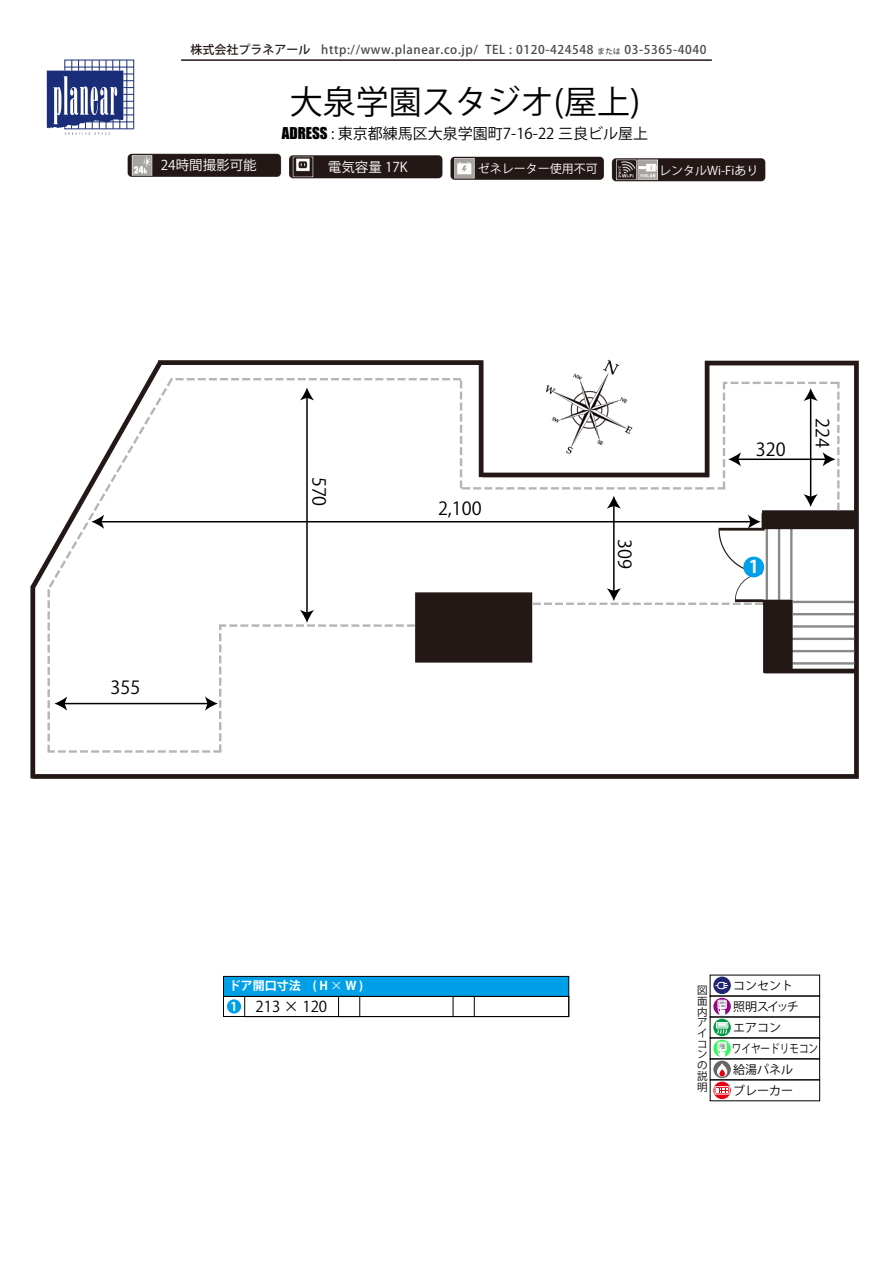
<style>
.page{position:relative;width:893px;height:1263px;background:#fff}
.page>*{position:absolute;margin:0;border:0;box-sizing:border-box;transform-origin:0 0}
.t1{font:33px "Koz Go Pr 6 N";color:#000}
.t2{font:18px "Koz Go Pr 6 N";color:#000}
.t3{font:700 17.55px "Koz Go Pr 6 N";color:#fff}
.t4{font:15px "Koz Go Pr 6 N";color:#000}
.t5{font:13.5px "Koz Go Pr 6 N";color:#fff}
.t6{font:500 12px "Koz Go Pro";letter-spacing:.05em;color:#4c4948}
.t7{font:12px/21px "Koz Go Pr 6 N";color:#000}
.t8{font:12px "Koz Go Pr 6 N";color:#fff}
.t9{font:700 12px "Koz Go Pr 6 N";color:#fff}
.t10{font:12px "Koz Go Pr 6 N";color:#000;scale:.8 1}
.t11{font:10.5px/10.6px "Koz Go Pr 6 N";color:#000}
.t12{font:4.5px "Koz Go Pr 6 N";color:#fff}
.s1{color:#231815}
.s2{font-size:7.5px}
.s3{font-family:"Impact"}
.s4{font-weight:400}
</style>
<div class="page">
<img style="left:127px;top:153px;width:639px;height:29px">
<svg style="left:47px;top:60px;width:87px;height:75px"></svg>
<hr style="left:181px;top:59px;width:531px;height:2px;background:#231815">
<div style="left:223px;top:976px;width:346px;height:21px;background:#00a0e9;border:1px solid #000"></div>
<div style="left:338px;top:996px;width:22px;height:21px;border:1px solid #000"></div>
<div style="left:453px;top:996px;width:22px;height:21px;border:1px solid #000"></div>
<div style="left:223px;top:996px;width:346px;height:21px;border:1px solid #000"></div>
<div style="left:710px;top:996px;width:110px;height:21px;border:1px solid #000"></div>
<div style="left:710px;top:1037px;width:110px;height:22px;border:1px solid #000"></div>
<div style="left:710px;top:1058px;width:110px;height:22px;border:1px solid #000"></div>
<svg style="left:713px;top:977px;width:18px;height:17px"></svg>
<svg style="left:715px;top:982px;width:13px;height:7px"></svg>
<svg style="left:713px;top:998px;width:18px;height:17px"></svg>
<div style="left:717px;top:1000px;width:10px;height:9px;border:1px solid #fff"></div>
<svg style="left:717px;top:1001px;width:8px;height:14px"></svg>
<svg style="left:713px;top:1019px;width:18px;height:17px"></svg>
<div style="left:716px;top:1022px;width:12px;height:6px;border:1px solid #fff"></div>
<svg style="left:716px;top:1023px;width:12px;height:11px"></svg>
<svg style="left:713px;top:1061px;width:18px;height:17px"></svg>
<svg style="left:717px;top:1063px;width:10px;height:14px"></svg>
<svg style="left:719px;top:1069px;width:6px;height:7px"></svg>
<svg style="left:713px;top:1082px;width:18px;height:17px"></svg>
<div style="left:714px;top:1086px;width:15px;height:8px;border:1px solid #fff"></div>
<svg style="left:716px;top:1088px;width:12px;height:4px"></svg>
<div style="left:227px;top:999px;width:14px;height:14px;background:#00a0e9;border-radius:50%"></div>
<div style="left:710px;top:1079px;width:110px;height:22px;border:1px solid #000"></div>
<svg style="left:713px;top:1040px;width:18px;height:17px"></svg>
<div style="left:717px;top:1042px;width:10px;height:9px;border:1px solid #fff"></div>
<svg style="left:719px;top:1043px;width:6px;height:4px"></svg>
<svg style="left:717px;top:1047px;width:8px;height:10px"></svg>
<img style="left:30px;top:359px;width:829px;height:420px">
<div style="left:743px;top:557px;width:21px;height:20px;background:#00a0e9;border-radius:50%"></div>
<hr style="left:63px;top:703px;width:146px;height:1px;background:#000">
<svg style="left:54px;top:696px;width:13px;height:15px"></svg>
<svg style="left:205px;top:696px;width:13px;height:15px"></svg>
<hr style="left:737px;top:458px;width:89px;height:2px;background:#000">
<svg style="left:728px;top:452px;width:13px;height:14px"></svg>
<svg style="left:822px;top:452px;width:13px;height:14px"></svg>
<hr style="left:810px;top:397px;width:1px;height:101px;background:#000">
<svg style="left:803px;top:388px;width:15px;height:13px"></svg>
<svg style="left:803px;top:494px;width:15px;height:13px"></svg>
<hr style="left:613px;top:505px;width:1px;height:87px;background:#000">
<svg style="left:607px;top:496px;width:14px;height:13px"></svg>
<svg style="left:607px;top:588px;width:14px;height:13px"></svg>
<hr style="left:306px;top:397px;width:2px;height:217px;background:#000">
<svg style="left:300px;top:388px;width:14px;height:12px"></svg>
<svg style="left:300px;top:610px;width:14px;height:13px"></svg>
<hr style="left:100px;top:521px;width:651px;height:1px;background:#000">
<svg style="left:91px;top:515px;width:13px;height:14px"></svg>
<svg style="left:748px;top:515px;width:13px;height:14px"></svg>
<p class="t6" style="left:190px;top:42px;width:518px"><span class="s1">株式会社プラネアール</span> http://www.planear.co.jp/ TEL : 0120-424548 <span class="s2">または</span> 03-5365-4040</p>
<h1 class="t1" style="left:290px;top:83px;width:352px">大泉学園スタジオ(屋上)</h1>
<p class="t4" style="left:282px;top:125px;width:368px"><span class="s3">ADRESS</span> : 東京都練馬区大泉学園町7-16-22 三良ビル屋上</p>
<p class="t5" style="left:161px;top:158px;width:97px">24時間撮影可能</p>
<p class="t5" style="left:328px;top:159px;width:81px">電気容量 17K</p>
<p class="t8" style="left:478px;top:162px;width:121px">ゼネレーター使用不可</p>
<p class="t8" style="left:659px;top:163px;width:101px">レンタルWi-Fiあり</p>
<h2 class="t2" style="left:111px;top:677px;width:31px">355</h2>
<h2 class="t2" style="left:329px;top:477px;width:31px;rotate:90deg">570</h2>
<h2 class="t2" style="left:438px;top:498px;width:45px">2,100</h2>
<h2 class="t2" style="left:635px;top:539px;width:31px;rotate:90deg">309</h2>
<h2 class="t2" style="left:756px;top:439px;width:31px">320</h2>
<h2 class="t2" style="left:832px;top:418px;width:31px;rotate:90deg">224</h2>
<h3 class="t3" style="left:749px;top:557px;width:12px">1</h3>
<p class="t9" style="left:229px;top:979px;width:136px">ドア開口寸法　( H <span class="s4">×</span> W )</p>
<p class="t9" style="left:231px;top:1000px;width:8px">1</p>
<p class="t4" style="left:256px;top:998px;width:73px">213 × 120</p>
<p class="t11" style="left:697px;top:985px;width:12px">図面内アイコンの説明</p>
<p class="t7" style="left:733px;top:975px;width:67px">コンセント照明スイッチエアコン</p>
<p class="t7" style="left:733px;top:1059px;width:61px">給湯パネルブレーカー</p>
<p class="t12" style="left:719px;top:1044px;width:6px">℃</p>
<p class="t10" style="left:732px;top:1042px;width:110px">ワイヤードリモコン</p>
</div>
